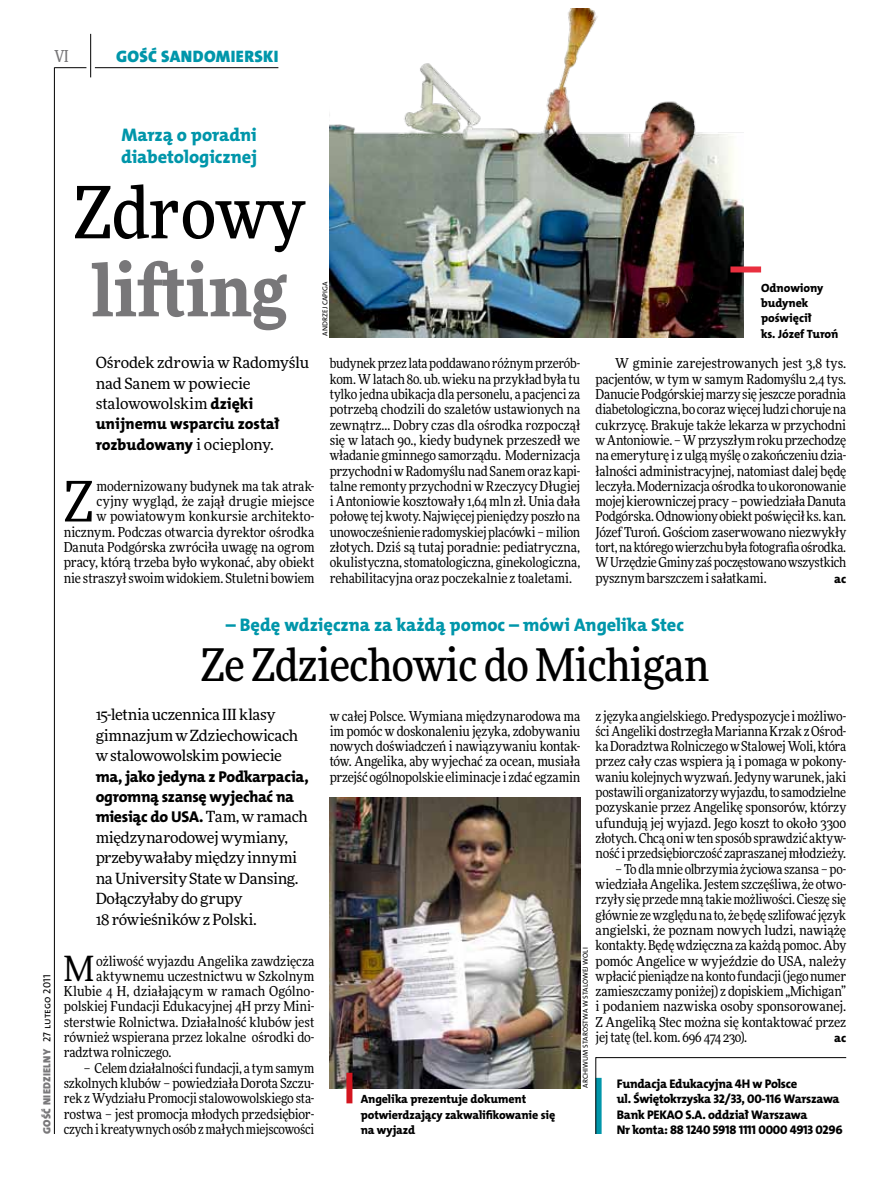
<style>
.page{position:relative;width:893px;height:1191px;background:#fff}
.page>*{position:absolute;margin:0;border:0;box-sizing:border-box;transform-origin:0 0}
.t1{font:900 72px "Freeday Narrow";color:#787779}
.t2{font:500 72px "Freeday Narrow";color:#000}
.t3{font:55.95px "Freeday Narrow News";color:#000}
.t4{font:500 45px "Freeday Narrow";letter-spacing:-.01em;color:#000}
.t5{font:34.8px "Freeday Narrow News";color:#000}
.t6{font:18.3px/21.6px "The Mix HP8 Ex Bld";color:#0096aa}
.t7{font:16.65px "The Mix HP9 Blk";letter-spacing:.02em;color:#0096aa}
.t8{font:500 16.5px "Freeday Narrow";color:#787779;scale:.9 1}
.t9{font:15.75px/20.4px "The Mix HP8 Ex Bld";letter-spacing:-.015em;color:#000}
.t10{font:15.45px/20.4px "Freeday News";letter-spacing:-.015em;color:#000}
.t11{font:13.65px/15.3px "Freeday Narrow News";letter-spacing:-.01em;color:#000;text-align:justify}
.t12{font:12.6px/15.3px "The Mix HP8 Ex Bld";letter-spacing:-.02em;color:#000}
.t13{font:12.3px "The Mix HP8 Ex Bld";color:#000}
.t14{font:12px/15.3px "The Mix HP8 Ex Bld";letter-spacing:-.01em;color:#000}
.t15{font:10.5px "The Mix HP9 Blk";letter-spacing:.025em;color:#787779}
.t16{font:7.2px "The Mix HP5 Plain";letter-spacing:.015em;color:#000}
.s1{font-family:"The Mix HP8 Ex Bld";font-size:15.75px}
.s2{font-family:"Freeday News";font-size:15.45px}
.s3{font-family:"The Mix HP5 Plain";color:#000}
</style>
<div class="page">
<hr style="left:54px;top:67px;width:1px;height:1067px;background:#000">
<hr style="left:90px;top:34px;width:1px;height:43px;background:#000">
<hr style="left:54px;top:67px;width:32px;height:1px;background:#000">
<hr style="left:95px;top:67px;width:183px;height:1px;background:#000">
<img style="left:330px;top:9px;width:413px;height:329px">
<img style="left:330px;top:797px;width:250px;height:291px">
<svg style="left:595px;top:1057px;width:252px;height:77px"></svg>
<div style="left:730px;top:266px;width:31px;height:6px;background:#e92f3f"></div>
<div style="left:346px;top:1072px;width:6px;height:31px;background:#d3151f"></div>
<p class="t8" style="left:54px;top:46px;width:17px">VI</p>
<p class="t7" style="left:116px;top:46px;width:164px">GOŚĆ SANDOMIERSKI</p>
<h3 class="t6" style="left:121px;top:124px;width:137px">Marzą o poradni diabetologicznej</h3>
<h1 class="t2" style="left:73px;top:168px;width:233px">Zdrowy</h1>
<h1 class="t1" style="left:91px;top:243px;width:198px">lifting</h1>
<p class="t10" style="left:96px;top:352px;width:215px">Ośrodek zdrowia w Radomyślu nad Sanem w powiecie stalowowolskim <span class="s1">dzięki</span></p>
<p class="t9" style="left:96px;top:414px;width:186px">unijnemu wsparciu został rozbudowany <span class="s2">i ocieplony.</span></p>
<p class="t11" style="left:64px;top:478px;width:252px;text-align:right">modernizowany budynek ma tak atrak&shy;cyjny wygląd, że zajął drugie miejsce<br>w powiatowym konkursie architekto&shy;nicznym. Podczas otwarcia dyrektor ośrodka Danuta Podgórska zwróciła uwagę na ogrom pracy, którą trzeba było wykonać, aby obiekt nie straszył swoim widokiem. Stuletni bowiem</p>
<h2 class="t3" style="left:64px;top:467px;width:31px">Z</h2>
<p class="t16" style="left:320px;top:336px;width:56px;rotate:-90deg">Andrzej Capiga</p>
<p class="t14" style="left:761px;top:280px;width:79px">Odnowiony budynek poświęcił<br>ks. Józef Turoń</p>
<p class="t11" style="left:330px;top:356px;width:252px">budynek przez lata poddawano różnym przerób&shy;kom. W latach 80. ub. wieku na przykład była tu tylko jedna ubikacja dla personelu, a pacjenci za potrzebą chodzili do szaletów ustawionych na zewnątrz… Dobry czas dla ośrodka rozpoczął się w latach 90., kiedy budynek przeszedł we władanie gminnego samorządu. Modernizacja przychodni w Radomyślu nad Sanem oraz kapi&shy;talne remonty przychodni w Rzeczycy Długiej i Antoniowie kosztowały 1,64 mln zł. Unia dała połowę tej kwoty. Najwięcej pieniędzy poszło na unowocześnienie radomyskiej placówki – milion złotych. Dziś są tutaj poradnie: pediatryczna, okulistyczna, stomatologiczna, ginekologiczna, rehabilitacyjna oraz poczekalnie z toaletami.</p>
<p class="t11" style="left:596px;top:356px;width:252px;text-indent:20px">W gminie zarejestrowanych jest 3,8 tys. pacjentów, w tym w samym Radomyślu 2,4 tys.<br>Danucie Podgórskiej marzy się jeszcze poradnia diabetologiczna, bo coraz więcej ludzi choruje na cukrzycę. Brakuje także lekarza w przychodni w Antoniowie. – W przyszłym roku przechodzę na emeryturę i z ulgą myślę o zakończeniu dzia&shy;łalności administracyjnej, natomiast dalej będę leczyła. Modernizacja ośrodka to ukoronowanie mojej kierowniczej pracy – powiedziała Danuta Podgórska. Odnowiony obiekt poświęcił ks. kan.<br>Józef Turoń. Gościom zaserwowano niezwykły tort, na którego wierzchu była fotografia ośrodka.<br>W Urzędzie Gminy zaś poczęstowano wszystkich pysznym barszczem i sałatkami.</p>
<p class="t13" style="left:834px;top:570px;width:14px">ac</p>
<p class="t15" style="left:40px;top:1134px;width:161px;rotate:-90deg">GOŚĆ NIEDZIELNY <span class="s3">27 lutego 2011</span></p>
<h3 class="t6" style="left:226px;top:614px;width:460px">– Będę wdzięczna za każdą pomoc – mówi Angelika Stec</h3>
<h3 class="t4" style="left:201px;top:637px;width:510px">Ze Zdziechowic do Michigan</h3>
<p class="t10" style="left:96px;top:704px;width:204px">15-letnia uczennica III klasy gimnazjum w Zdziechowicach w stalowowolskim powiecie</p>
<p class="t9" style="left:96px;top:766px;width:215px">ma, jako jedyna z Podkarpacia, ogromną szansę wyjechać na miesiąc do USA. <span class="s2">Tam, w ramach</span></p>
<p class="t10" style="left:96px;top:827px;width:204px">międzynarodowej wymiany, przebywałaby między innymi na University State w Dansing.<br>Dołączyłaby do grupy<br>18 rówieśników z Polski.</p>
<p class="t11" style="left:330px;top:708px;width:252px">w całej Polsce. Wymiana międzynarodowa ma im pomóc w doskonaleniu języka, zdobywaniu nowych doświadczeń i nawiązywaniu kontak&shy;tów. Angelika, aby wyjechać za ocean, musiała przejść ogólnopolskie eliminacje i zdać egzamin</p>
<p class="t11" style="left:596px;top:708px;width:252px">z języka angielskiego. Predyspozycje i możliwo&shy;ści Angeliki dostrzegła Marianna Krzak z Ośrod&shy;ka Doradztwa Rolniczego w Stalowej Woli, która przez cały czas wspiera ją i pomaga w pokony&shy;waniu kolejnych wyzwań. Jedyny warunek, jaki postawili organizatorzy wyjazdu, to samodzielne pozyskanie przez Angelikę sponsorów, którzy ufundują jej wyjazd. Jego koszt to około 3300 złotych. Chcą oni w ten sposób sprawdzić aktyw&shy;ność i przedsiębiorczość zapraszanej młodzieży.</p>
<p class="t11" style="left:596px;top:861px;width:252px;text-indent:20px">– To dla mnie olbrzymia życiowa szansa – po&shy;wiedziała Angelika. Jestem szczęśliwa, że otwo&shy;rzyły się przede mną takie możliwości. Cieszę się głównie ze względu na to, że będę szlifować język angielski, że poznam nowych ludzi, nawiążę kontakty. Będę wdzięczna za każdą pomoc. Aby pomóc Angelice w wyjeździe do USA, należy wpłacić pieniądze na konto fundacji (jego numer zamieszczamy poniżej) z dopiskiem „Michigan” i podaniem nazwiska osoby sponsorowanej.<br>Z Angeliką Stec można się kontaktować przez jej tatę (tel. kom. 696 474 230).</p>
<p class="t16" style="left:581px;top:1088px;width:142px;rotate:-90deg">Archiwum Starostwa w Stalowej Woli</p>
<h3 class="t5" style="left:64px;top:947px;width:32px">M</h3>
<p class="t11" style="left:96px;top:953px;width:220px">ożliwość wyjazdu Angelika zawdzięcza</p>
<p class="t11" style="left:96px;top:968px;width:220px">aktywnemu uczestnictwu w Szkolnym</p>
<p class="t11" style="left:64px;top:983px;width:252px">Klubie 4 H, działającym w ramach Ogólno-</p>
<p class="t11" style="left:64px;top:998px;width:252px">polskiej Fundacji Edukacyjnej 4H przy Mini-</p>
<p class="t11" style="left:64px;top:1014px;width:252px">sterstwie Rolnictwa. Działalność klubów jest</p>
<p class="t11" style="left:64px;top:1029px;width:252px">również wspierana przez lokalne ośrodki do-</p>
<p class="t11" style="left:64px;top:1044px;width:109px">radztwa rolniczego.</p>
<p class="t11" style="left:64px;top:1060px;width:252px;text-indent:20px">– Celem działalności fundacji, a tym samym szkolnych klubów – powiedziała Dorota Szczu&shy;rek z Wydziału Promocji stalowowolskiego sta&shy;rostwa – jest promocja młodych przedsiębior&shy;czych i kreatywnych osób z małych miejscowości</p>
<p class="t13" style="left:834px;top:1030px;width:14px">ac</p>
<p class="t12" style="left:617px;top:1076px;width:227px">Fundacja Edukacyjna 4H w Polsce<br>ul. Świętokrzyska 32/33, 00-116 Warszawa Bank PEKAO S.A. oddział Warszawa<br>Nr konta: 88 1240 5918 1111 0000 4913 0296</p>
<p class="t14" style="left:361px;top:1091px;width:196px">Angelika prezentuje dokument potwierdzający zakwalifikowanie się na wyjazd</p>
</div>
